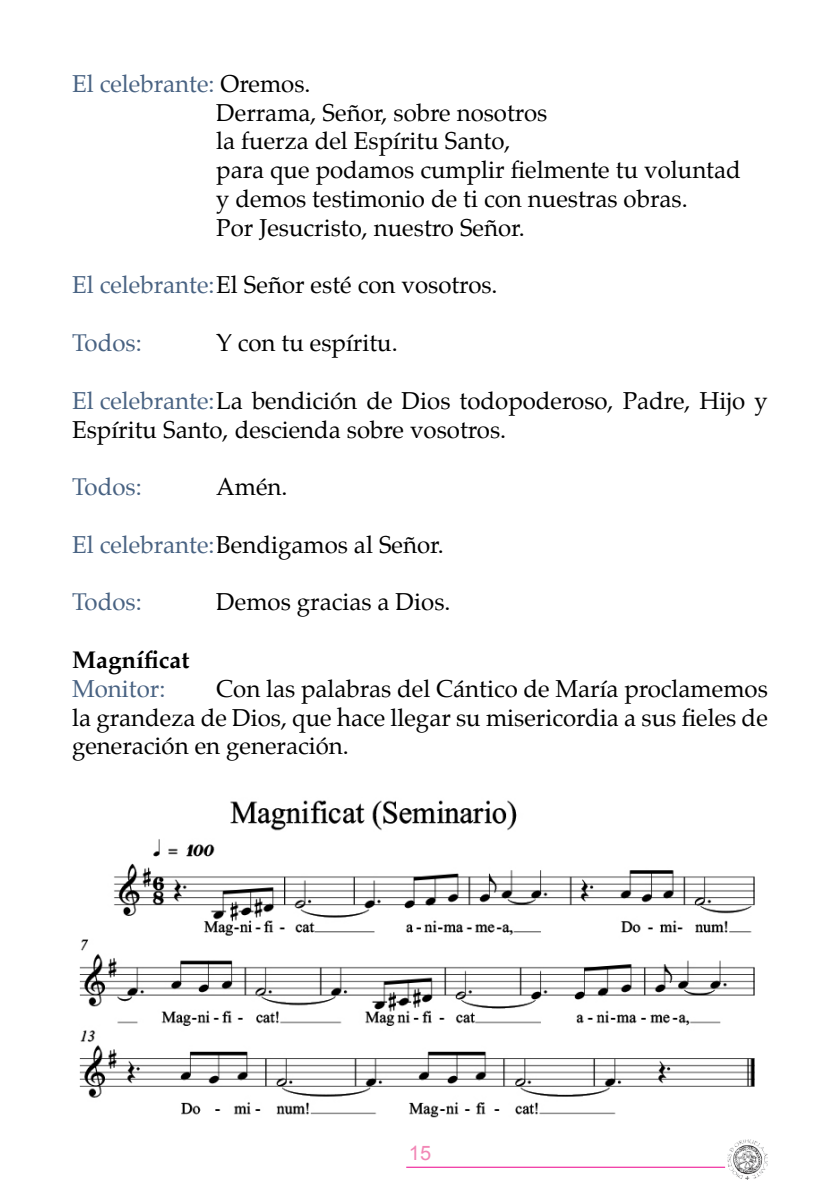
<style>
.page{position:relative;width:840px;height:1191px;background:#fff}
.page>*{position:absolute;margin:0;border:0;box-sizing:border-box;transform-origin:0 0}
.t1{font:24px/28.8px "Palatino";color:#000}
.t2{font:24px "Palatino";color:#486282}
.t3{font:700 24px "Palatino";color:#000}
.t4{font:20px "Arial";color:#f287b6}
.s1{color:#000}
.s2{color:#486282}
</style>
<div class="page">
<hr style="left:406px;top:1166px;width:318px;height:1px;background:#ed028c">
<img style="left:727px;top:1139px;width:40px;height:40px">
<img style="left:79px;top:800px;width:675px;height:318px">
<p class="t2" style="left:72px;top:64px;width:240px">El celebrante: <span class="s1">Oremos.</span></p>
<p class="t1" style="left:216px;top:98px;width:332px">Derrama, Señor, sobre nosotros</p>
<p class="t1" style="left:216px;top:127px;width:295px">la fuerza del Espíritu Santo,</p>
<p class="t1" style="left:216px;top:155px;width:526px">para que podamos cumplir fielmente tu voluntad</p>
<p class="t1" style="left:216px;top:184px;width:472px">y demos testimonio de ti con nuestras obras.</p>
<p class="t1" style="left:216px;top:213px;width:310px">Por Jesucristo, nuestro Señor.</p>
<p class="t1" style="left:72px;top:271px;width:427px"><span class="s2">El celebrante:</span>El Señor esté con vosotros.</p>
<p class="t2" style="left:72px;top:323px;width:71px">Todos:</p>
<p class="t1" style="left:216px;top:328px;width:183px">Y con tu espíritu.</p>
<p class="t1" style="left:72px;top:386px;width:696px"><span class="s2">El celebrante:</span>La bendición de Dios todopoderoso, Padre, Hijo y<br>Espíritu Santo, descienda sobre vosotros.</p>
<p class="t2" style="left:72px;top:467px;width:71px">Todos:</p>
<p class="t1" style="left:216px;top:472px;width:73px">Amén.</p>
<p class="t1" style="left:72px;top:530px;width:373px"><span class="s2">El celebrante:</span>Bendigamos al Señor.</p>
<p class="t2" style="left:72px;top:582px;width:71px">Todos:</p>
<p class="t1" style="left:216px;top:587px;width:236px">Demos gracias a Dios.</p>
<p class="t3" style="left:72px;top:639px;width:119px">Magníficat</p>
<p class="t2" style="left:72px;top:668px;width:95px">Monitor:</p>
<p class="t1" style="left:72px;top:674px;width:697px;text-align:justify;text-indent:144px">Con las palabras del Cántico de María proclamemos la grandeza de Dios, que hace llegar su misericordia a sus fieles de generación en generación.</p>
<p class="t4" style="left:408px;top:1140px;width:24px">15</p>
</div>
